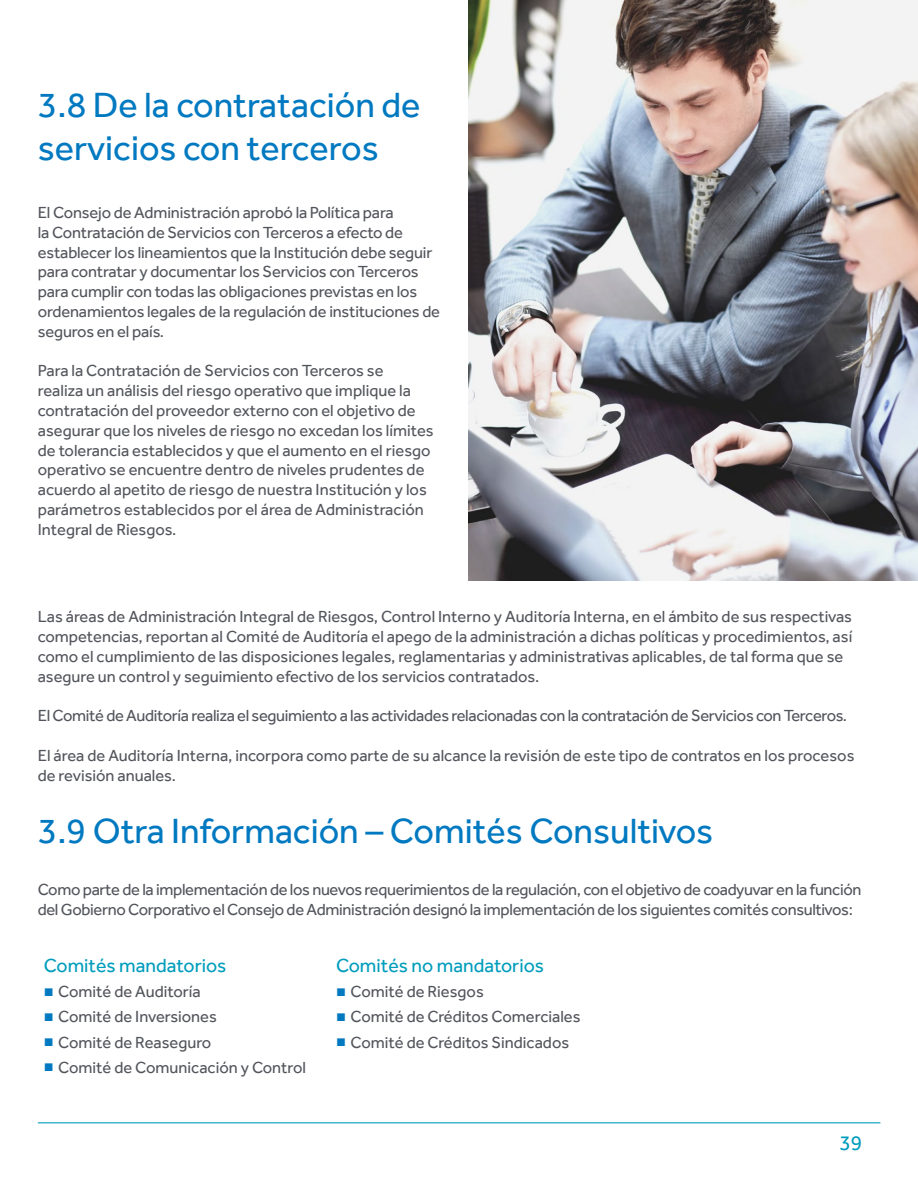
<style>
.page{position:relative;width:918px;height:1188px;background:#fff}
.page>*{position:absolute;margin:0;border:0;box-sizing:border-box;transform-origin:0 0}
.t1{font:36px/43.2px "NYLIC Effra";color:#0079c1}
.t2{font:21px "NYLIC Effra";color:#009dbc}
.t3{font:19.5px "NYLIC Effra";color:#009dbc}
.t4{font:16.5px/19.8px "NYLIC Effra";color:#53555c}
.t5{font:16.5px/19.8px "NYLIC Effra";letter-spacing:-.02em;color:#53555c}
.s1{font-family:"Arial";color:#0079c1}
</style>
<div class="page">
<img style="left:468px;top:0;width:450px;height:581px">
<hr style="left:38px;top:1122px;width:842px;height:1px;background:#009dbc">
<h1 class="t1" style="left:38px;top:83px;width:384px">3.8 De la contratación de servicios con terceros</h1>
<p class="t4" style="left:38px;top:202px;width:404px">El Consejo de Administración aprobó la Política para<br>la Contratación de Servicios con Terceros a efecto de establecer los lineamientos que la Institución debe seguir para contratar y documentar los Servicios con Terceros para cumplir con todas las obligaciones previstas en los ordenamientos legales de la regulación de instituciones de seguros en el país.</p>
<p class="t4" style="left:38px;top:361px;width:397px">Para la Contratación de Servicios con Terceros se<br>realiza un análisis del riesgo operativo que implique la contratación del proveedor externo con el objetivo de asegurar que los niveles de riesgo no excedan los límites de tolerancia establecidos y que el aumento en el riesgo operativo se encuentre dentro de niveles prudentes de acuerdo al apetito de riesgo de nuestra Institución y los parámetros establecidos por el área de Administración Integral de Riesgos.</p>
<p class="t4" style="left:38px;top:607px;width:816px">Las áreas de Administración Integral de Riesgos, Control Interno y Auditoría Interna, en el ámbito de sus respectivas competencias, reportan al Comité de Auditoría el apego de la administración a dichas políticas y procedimientos, así como el cumplimiento de las disposiciones legales, reglamentarias y administrativas aplicables, de tal forma que se asegure un control y seguimiento efectivo de los servicios contratados.</p>
<p class="t5" style="left:38px;top:706px;width:811px">El Comité de Auditoría realiza el seguimiento a las actividades relacionadas con la contratación de Servicios con Terceros.</p>
<p class="t4" style="left:38px;top:745px;width:818px">El área de Auditoría Interna, incorpora como parte de su alcance la revisión de este tipo de contratos en los procesos de revisión anuales.</p>
<h1 class="t1" style="left:38px;top:809px;width:677px">3.9 Otra Información – Comités Consultivos</h1>
<p class="t5" style="left:38px;top:880px;width:825px">Como parte de la implementación de los nuevos requerimientos de la regulación, con el objetivo de coadyuvar en la función del Gobierno Corporativo el Consejo de Administración designó la implementación de los siguientes comités consultivos:</p>
<p class="t3" style="left:44px;top:954px;width:184px">Comités mandatorios</p>
<p class="t3" style="left:336px;top:954px;width:210px">Comités no mandatorios</p>
<p class="t4" style="left:44px;top:981px;width:159px"><span class="s1">■</span> Comité de Auditoría</p>
<p class="t4" style="left:336px;top:981px;width:149px"><span class="s1">■</span> Comité de Riesgos</p>
<p class="t4" style="left:44px;top:1007px;width:175px"><span class="s1">■</span> Comité de Inversiones</p>
<p class="t4" style="left:336px;top:1007px;width:246px"><span class="s1">■</span> Comité de Créditos Comerciales</p>
<p class="t4" style="left:44px;top:1032px;width:169px"><span class="s1">■</span> Comité de Reaseguro</p>
<p class="t4" style="left:336px;top:1032px;width:235px"><span class="s1">■</span> Comité de Créditos Sindicados</p>
<p class="t4" style="left:44px;top:1057px;width:264px"><span class="s1">■</span> Comité de Comunicación y Control</p>
<p class="t2" style="left:839px;top:1131px;width:24px">39</p>
</div>
